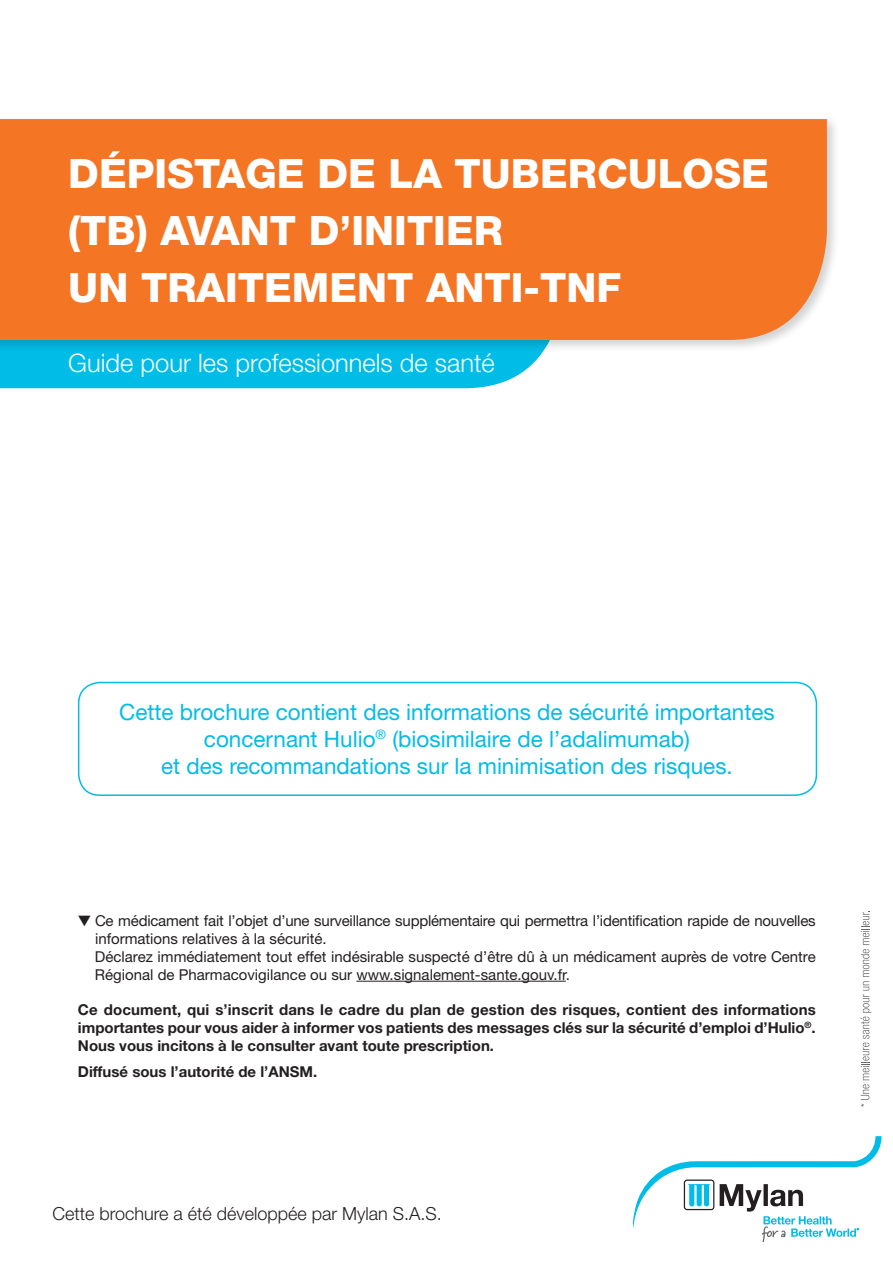
<style>
.page{position:relative;width:893px;height:1263px;background:#fff}
.page>*{position:absolute;margin:0;border:0;box-sizing:border-box;transform-origin:0 0}
.t1{font:800 40.5px/57px "Helvetica Neue LT Std";color:#fff}
.t2{font:300 25.5px "Helvetica Neue LT Std";color:#fff}
.t3{font:22.5px/27px "Helvetica Neue LT Std";color:#02bce8;text-align:center}
.t4{font:300 18px "Helvetica Neue LT Std";color:#231f20}
.t5{font:15px/18px "Helvetica Neue LT Std";color:#231f20}
.t6{font:700 15px/18px "Helvetica Neue LT Std";color:#231f20;text-align:justify}
</style>
<div class="page">
<div style="left:0;top:353px;width:542px;height:35px;background:#02bce8"></div>
<svg style="left:860px;top:911px;width:11px;height:196px"></svg>
<svg style="left:633px;top:1136px;width:249px;height:106px"></svg>
<div style="left:78px;top:682px;width:739px;height:114px;border:2px solid #02bce8;border-radius:21px"></div>
<div style="left:0;top:115px;width:840px;height:238px;background:#231f20;opacity:.2"></div>
<div style="left:0;top:119px;width:827px;height:222px;background:#f47523"></div>
<hr style="left:356px;top:981px;width:210px;height:1px;background:#231f20">
<h1 class="t1" style="left:68px;top:145px;width:702px">DÉPISTAGE DE LA TUBERCULOSE (TB) AVANT D’INITIER<br>UN TRAITEMENT ANTI-TNF</h1>
<h2 class="t2" style="left:68px;top:347px;width:428px">Guide pour les professionnels de santé</h2>
<h3 class="t3" style="left:119px;top:698px;width:657px">Cette brochure contient des informations de sécurité importantes concernant Hulio<sup>®</sup> (biosimilaire de l’adalimumab)<br>et des recommandations sur la minimisation des risques.</h3>
<p class="t5" style="left:95px;top:911px;width:722px;text-indent:-17px">▼ Ce médicament fait l’objet d’une surveillance supplémentaire qui permettra l’identification rapide de nouvelles informations relatives à la sécurité.<br>Déclarez immédiatement tout effet indésirable suspecté d’être dû à un médicament auprès de votre Centre Régional de Pharmacovigilance ou sur www.signalement-sante.gouv.fr.</p>
<p class="t6" style="left:78px;top:1000px;width:740px">Ce document, qui s’inscrit dans le cadre du plan de gestion des risques, contient des informations importantes pour vous aider à informer vos patients des messages clés sur la sécurité d’emploi d’Hulio<sup>®</sup>.<br>Nous vous incitons à le consulter avant toute prescription.</p>
<p class="t6" style="left:78px;top:1062px;width:241px">Diffusé sous l’autorité de l’ANSM.</p>
<p class="t4" style="left:52px;top:1203px;width:391px">Cette brochure a été développée par Mylan S.A.S.</p>
</div>
